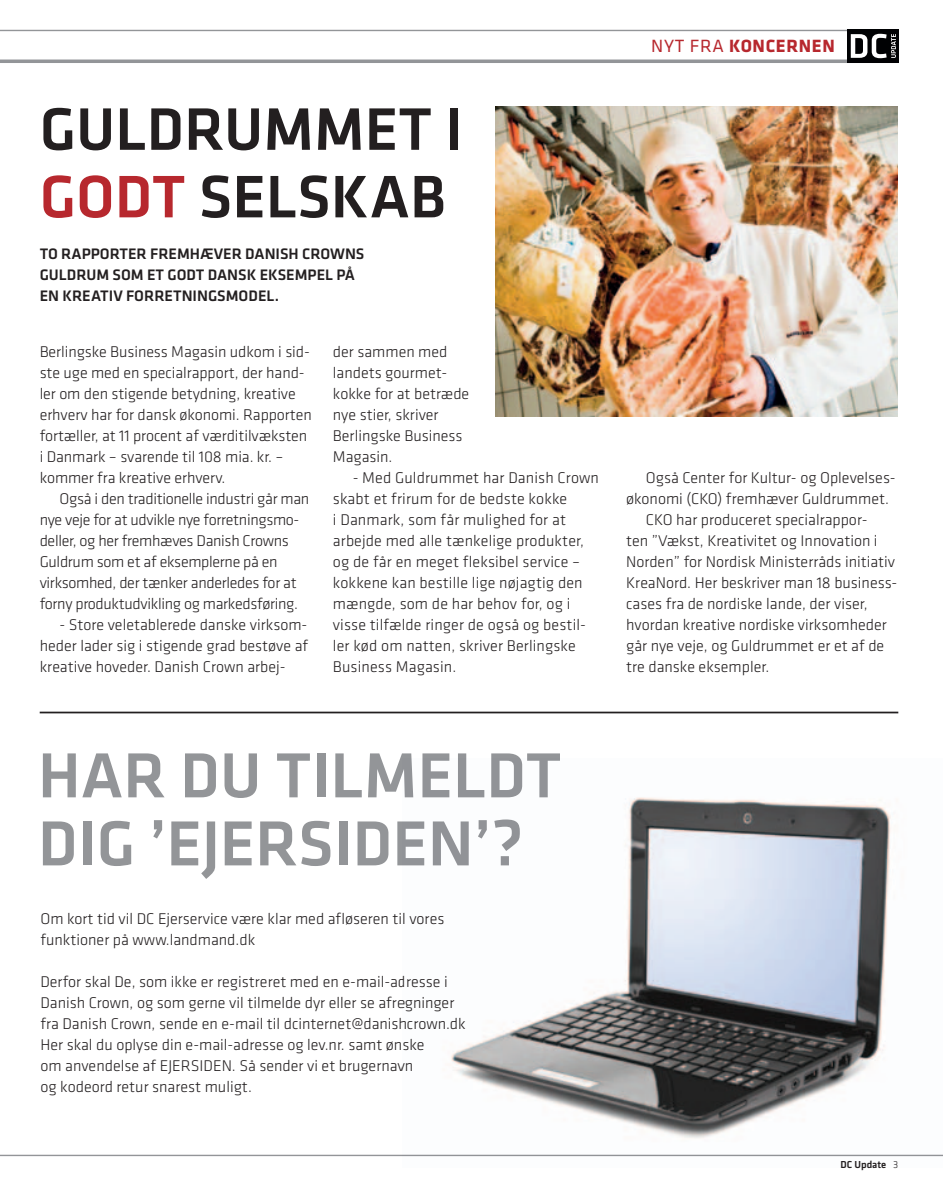
<style>
.page{position:relative;width:943px;height:1191px;background:#fff}
.page>*{position:absolute;margin:0;border:0;box-sizing:border-box;transform-origin:0 0}
.t1{font:500 65.98px/68.1px "Klavika";color:#939598}
.t2{font:500 62.12px/67.5px "Klavika";color:#231f20}
.t3{font:700 18.38px "Klavika";color:#b7282e}
.t4{font:300 16.1px/21px "Klavika";color:#231f20}
.t5{font:300 16.1px/21px "Klavika";letter-spacing:-.02em;color:#231f20}
.t6{font:500 15.75px/21px "Klavika";color:#231f20}
.t7{font:500 10.5px "Klavika";color:#231f20}
.s1{color:#b7282e}
.s2{font-weight:400}
.s3{font-weight:300}
</style>
<div class="page">
<hr style="left:0;top:1154px;width:943px;height:2px;background:#939598">
<hr style="left:0;top:30px;width:898px;height:1px;background:#939598">
<hr style="left:0;top:60px;width:898px;height:3px;background:#939598">
<div style="left:847px;top:30px;width:51px;height:33px;background:#000103"></div>
<svg style="left:850px;top:34px;width:46px;height:24px"></svg>
<img style="left:496px;top:107px;width:401px;height:309px">
<hr style="left:40px;top:711px;width:858px;height:2px;background:#231f20">
<img style="left:402px;top:797px;width:541px;height:360px">
<h2 class="t2" style="left:40px;top:97px;width:425px">GULDRUMMET I<br><span class="s1">GODT</span> SELSKAB</h2>
<p class="t6" style="left:40px;top:244px;width:326px">TO RAPPORTER FREMHÆVER DANISH CROWNS<br>GULDRUM SOM ET GODT DANSK EKSEMPEL PÅ<br>EN KREATIV FORRETNINGSMODEL.</p>
<p class="t3" style="left:651px;top:35px;width:91px"><span class="s2">NYT FRA</span> KONCERNEN</p>
<p class="t4" style="left:40px;top:341px;width:273px">Berlingske Business Magasin udkom i sid&shy;ste uge med en specialrapport, der hand&shy;ler om den stigende betydning, kreative erhverv har for dansk økonomi. Rapporten fortæller, at 11 procent af værditilvæksten i Danmark – svarende til 108 mia. kr. – kommer fra kreative erhverv.</p>
<p class="t5" style="left:40px;top:488px;width:271px;text-indent:20px">Også i den traditionelle industri går man nye veje for at udvikle nye forretningsmo&shy;deller, og her fremhæves Danish Crowns Guldrum som et af eksemplerne på en virksomhed, der tænker anderledes for at forny produktudvikling og markedsføring.</p>
<p class="t4" style="left:40px;top:614px;width:270px;text-align:justify;text-indent:20px">- Store veletablerede danske virksom&shy;heder lader sig i stigende grad bestøve af kreative hoveder. Danish Crown arbej-</p>
<p class="t4" style="left:333px;top:341px;width:138px">der sammen med landets gourmet&shy;kokke for at betræde nye stier, skriver<br>Berlingske Business<br>Magasin.</p>
<p class="t4" style="left:333px;top:467px;width:267px;text-indent:20px">- Med Guldrummet har Danish Crown skabt et frirum for de bedste kokke<br>i Danmark, som får mulighed for at arbejde med alle tænkelige produkter, og de får en meget fleksibel service – kokkene kan bestille lige nøjagtig den mængde, som de har behov for, og i visse tilfælde ringer de også og bestil&shy;ler kød om natten, skriver Berlingske Business Magasin.</p>
<p class="t4" style="left:646px;top:467px;width:251px">Også Center for Kultur- og Oplevelses-</p>
<p class="t4" style="left:626px;top:488px;width:264px">økonomi (CKO) fremhæver Guldrummet.</p>
<p class="t4" style="left:646px;top:509px;width:223px">CKO har produceret specialrappor-</p>
<p class="t4" style="left:626px;top:530px;width:253px">ten ”Vækst, Kreativitet og Innovation i</p>
<p class="t4" style="left:626px;top:551px;width:270px">Norden” for Nordisk Ministerråds initiativ</p>
<p class="t4" style="left:626px;top:572px;width:273px">KreaNord. Her beskriver man 18 business-</p>
<p class="t4" style="left:626px;top:593px;width:243px">cases fra de nordiske lande, der viser,</p>
<p class="t4" style="left:626px;top:614px;width:262px">hvordan kreative nordiske virksomheder</p>
<p class="t4" style="left:626px;top:635px;width:260px">går nye veje, og Guldrummet er et af de</p>
<p class="t4" style="left:626px;top:656px;width:145px">tre danske eksempler.</p>
<h1 class="t1" style="left:38px;top:742px;width:525px">HAR DU TILMELDT<br>DIG ’EJERSIDEN’?</h1>
<p class="t4" style="left:40px;top:908px;width:405px">Om kort tid vil DC Ejerservice være klar med afløseren til vores funktioner på www.landmand.dk</p>
<p class="t4" style="left:40px;top:971px;width:427px">Derfor skal De, som ikke er registreret med en e-mail-adresse i Danish Crown, og som gerne vil tilmelde dyr eller se afregninger fra Danish Crown, sende en e-mail til dcinternet@danishcrown.dk Her skal du oplyse din e-mail-adresse og lev.nr. samt ønske<br>om anvendelse af EJERSIDEN. Så sender vi et brugernavn<br>og kodeord retur snarest muligt.</p>
<p class="t7" style="left:840px;top:1159px;width:59px">DC UPDATE <span class="s3">3</span></p>
</div>
